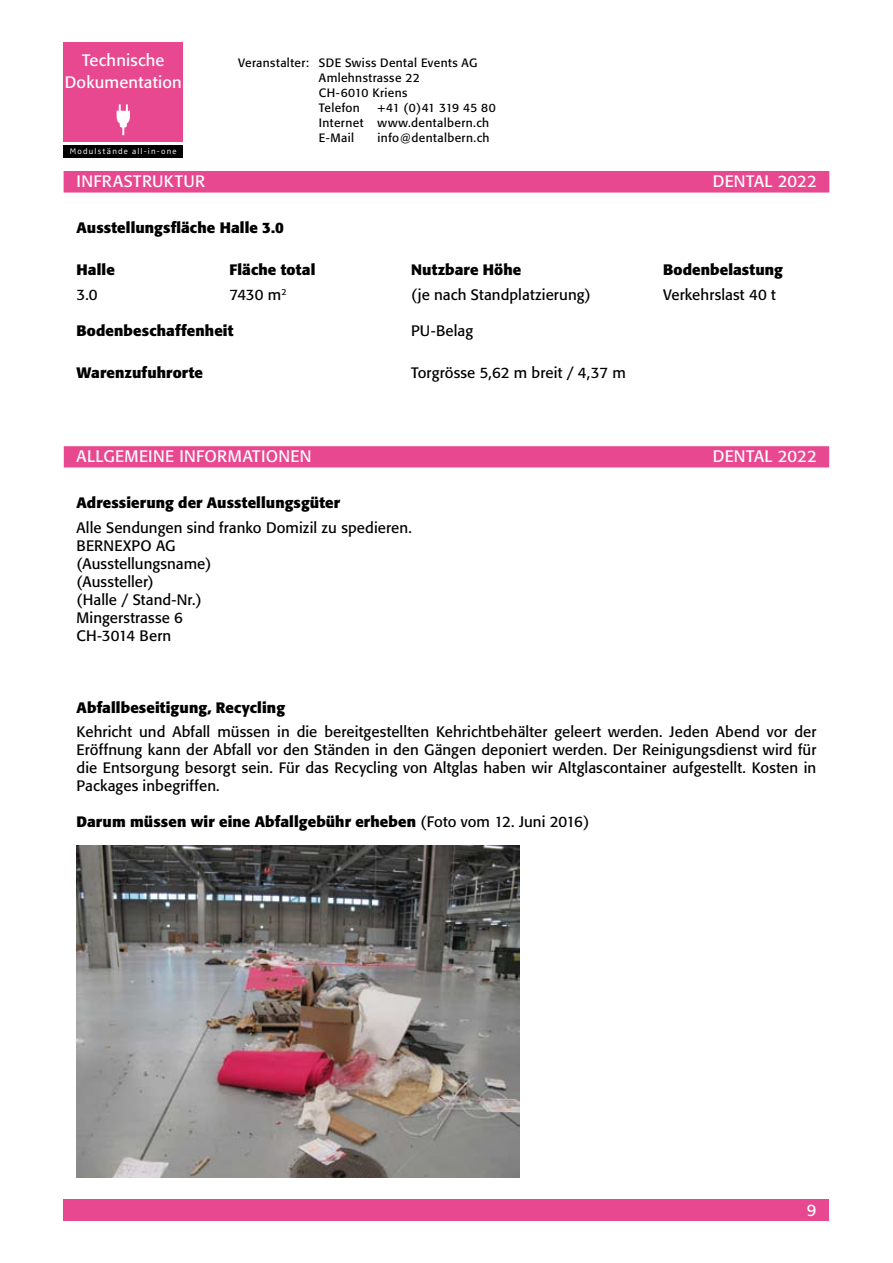
<style>
.page{position:relative;width:893px;height:1263px;background:#fff}
.page>*{position:absolute;margin:0;border:0;box-sizing:border-box;transform-origin:0 0}
.t1{font:18px "Formata";color:#fff}
.t2{font:16.5px/21.1px "Formata";letter-spacing:.015em;color:#fff;text-align:center}
.t3{font:15px/18px "Formata";letter-spacing:.005em;color:#000}
.t4{font:700 15px "Formata";letter-spacing:.01em;color:#000}
.t5{font:12px/15px "Formata";letter-spacing:.03em;color:#000}
.t6{font:300 8.4px "Zwo";letter-spacing:.14em;color:#fff}
.s1{font-weight:400}
</style>
<div class="page">
<div style="left:64px;top:43px;width:119px;height:99px;background:#e74890"></div>
<svg style="left:117px;top:104px;width:13px;height:31px"></svg>
<div style="left:64px;top:145px;width:119px;height:12px;background:#000"></div>
<div style="left:64px;top:1199px;width:765px;height:21px;background:#e74890"></div>
<div style="left:64px;top:171px;width:765px;height:21px;background:#e74890"></div>
<div style="left:64px;top:446px;width:765px;height:21px;background:#e74890"></div>
<img style="left:77px;top:845px;width:443px;height:333px">
<p class="t2" style="left:65px;top:50px;width:119px">Technische<br>Dokumentation</p>
<p class="t6" style="left:70px;top:147px;width:108px">Modulstände all-in-one</p>
<p class="t5" style="left:319px;top:56px;width:160px;text-indent:-81px">Veranstalter: SDE Swiss Dental Events AG<br>Amlehnstrasse 22<br>CH-6010 Kriens<br>Telefon</p>
<p class="t5" style="left:319px;top:101px;width:178px;text-indent:59px">+41 (0)41 319 45 80<br>Internet www.dentalbern.ch<br>E-Mail</p>
<p class="t5" style="left:378px;top:131px;width:113px">info@dentalbern.ch</p>
<p class="t2" style="left:77px;top:171px;width:55px">Das Team</p>
<p class="t2" style="left:77px;top:171px;width:130px">Infrastruktur</p>
<p class="t2" style="left:713px;top:171px;width:106px">DENTAL 2022</p>
<p class="t4" style="left:77px;top:218px;width:209px">Ausstellungsfläche Halle 3.0</p>
<p class="t4" style="left:77px;top:261px;width:40px">Halle</p>
<p class="t4" style="left:230px;top:261px;width:87px">Fläche total</p>
<p class="t4" style="left:411px;top:261px;width:112px">Nutzbare Höhe</p>
<p class="t4" style="left:663px;top:261px;width:121px">Bodenbelastung</p>
<p class="t3" style="left:77px;top:285px;width:23px">3.0</p>
<p class="t3" style="left:230px;top:285px;width:59px">7430 m<sup>2</sup></p>
<p class="t3" style="left:411px;top:285px;width:181px">(je nach Standplatzierung)</p>
<p class="t3" style="left:663px;top:285px;width:114px">Verkehrslast 40 t</p>
<p class="t4" style="left:77px;top:321px;width:158px">Bodenbeschaffenheit</p>
<p class="t3" style="left:411px;top:321px;width:64px">PU-Belag</p>
<p class="t4" style="left:77px;top:363px;width:128px">Warenzufuhrorte</p>
<p class="t3" style="left:411px;top:364px;width:216px">Torgrösse 5,62 m breit / 4,37 m</p>
<p class="t2" style="left:77px;top:446px;width:21px">Allgemeine</p>
<p class="t2" style="left:179px;top:446px;width:17px">Info</p>
<p class="t2" style="left:217px;top:446px;width:21px">rmationen</p>
<p class="t2" style="left:713px;top:446px;width:106px">DENTAL 2022</p>
<p class="t4" style="left:77px;top:493px;width:265px">Adressierung der Ausstellungsgüter</p>
<p class="t3" style="left:77px;top:518px;width:337px">Alle Sendungen sind franko Domizil zu spedieren.<br>BERNEXPO AG<br>(Ausstellungsname)<br>(Aussteller)<br>(Halle / Stand-Nr.)<br>Mingerstrasse 6<br>CH-3014 Bern</p>
<p class="t4" style="left:77px;top:698px;width:210px">Abfallbeseitigung, Recycling</p>
<p class="t3" style="left:77px;top:723px;width:741px;text-align:justify">Kehricht und Abfall müssen in die bereitgestellten Kehrichtbehälter geleert werden. Jeden Abend vor der Eröffnung kann der Abfall vor den Ständen in den Gängen deponiert werden. Der Reinigungsdienst wird für die Entsorgung besorgt sein. Für das Recycling von Altglas haben wir Altglascontainer aufgestellt. Kosten in Packages inbegriffen.</p>
<p class="t4" style="left:77px;top:812px;width:514px">Darum müssen wir eine Abfallgebühr erheben <span class="s1">(Foto vom 12. Juni 2016)</span></p>
<p class="t2" style="left:807px;top:1199px;width:11px">9</p>
<p class="t1" style="left:806px;top:1200px;width:12px">9</p>
</div>
